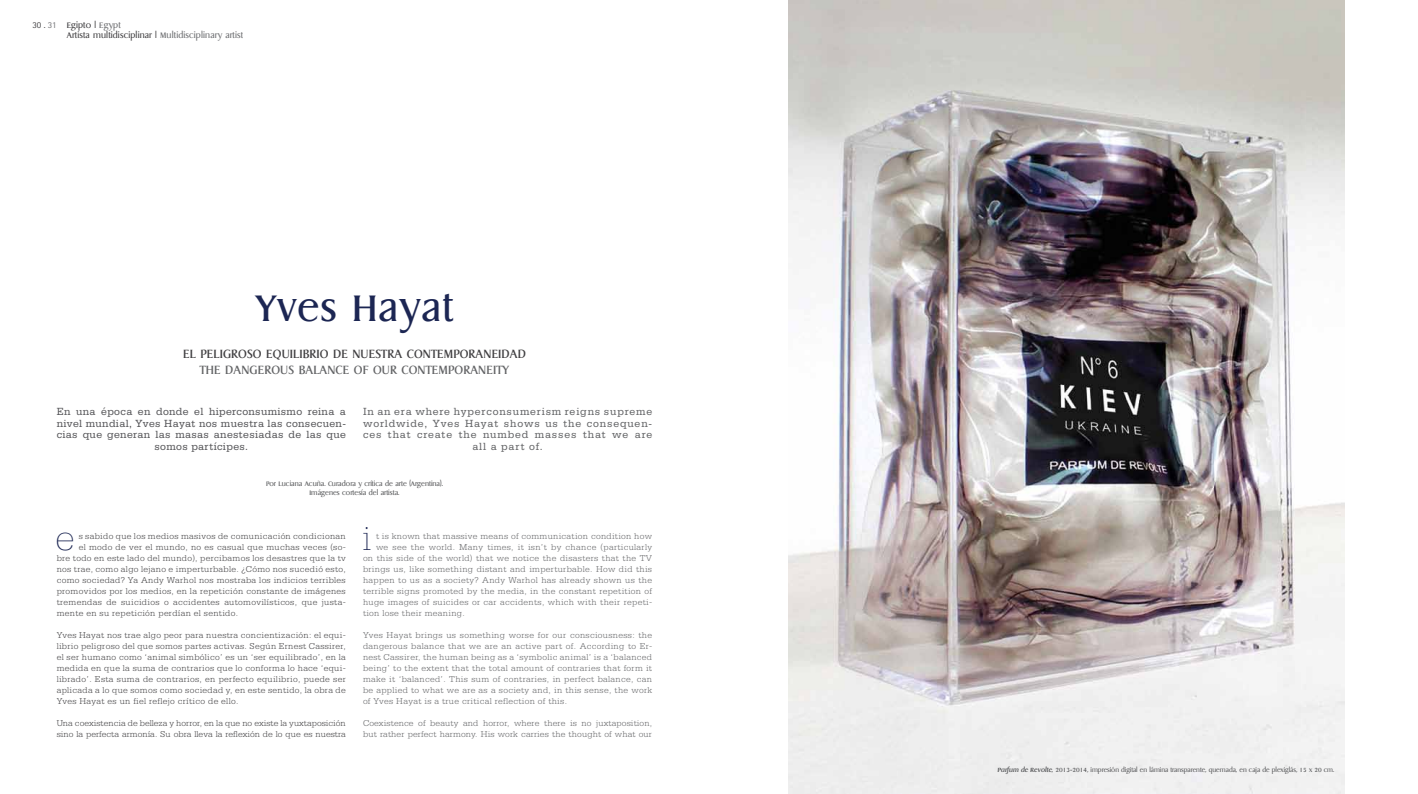
<style>
.page{position:relative;width:1418px;height:794px;background:#fff}
.page>*{position:absolute;margin:0;border:0;box-sizing:border-box;transform-origin:0 0}
.t1{font:100 38px "Serifa BT";color:#1c2653;scale:1.05 1}
.t2{font:37px "Griffon";letter-spacing:.03em;color:#1c2653}
.t3{font:12px "Griffon";letter-spacing:.01em;color:#414042}
.t4{font:12px "Griffon";letter-spacing:.01em;color:#636466}
.t5{font:11px/11.5px "Serifa BT";letter-spacing:.03em;color:#565659;text-align:center}
.t6{font:11px/11.5px "Serifa BT";letter-spacing:.075em;color:#636466;text-align:center}
.t7{font:300 9px/11px "Serifa Std";letter-spacing:.03em;color:#414042;text-align:justify;scale:1.05 1}
.t8{font:300 9px/11px "Serifa Std";letter-spacing:.03em;color:#636466;text-align:justify;scale:1.05 1}
.t9{font:300 9px/11px "Serifa Std";color:#414042;scale:1.05 1}
.t10{font:300 9px/11px "Serifa Std";letter-spacing:.01em;color:#636466;scale:1.05 1}
.t11{font:9px "Rotis Sans Serif Std";color:#414042}
.t12{font:8px/9.6px "Griffon";letter-spacing:.02em;color:#414042}
.t13{font:6.5px/9px "Griffon";letter-spacing:.005em;color:#58595b;text-align:center}
.t14{font:6px "Griffon";color:#58595b}
.s1{color:#6d6e71}
.s2{font-weight:700;font-style:italic}
</style>
<div class="page">
<img style="left:788px;top:0;width:556px;height:794px">
<p class="t11" style="left:32px;top:19px;width:26px">30 . <span class="s1">31</span></p>
<p class="t12" style="left:67px;top:21px;width:178px">Egipto | <span class="s1">Egypt<br></span>Artista multidisciplinar | <span class="s1">Multidisciplinary artist</span></p>
<h2 class="t2" style="left:256px;top:282px;width:199px">Yves Hayat</h2>
<h3 class="t3" style="left:183px;top:345px;width:24px">El peli</h3>
<h3 class="t3" style="left:223px;top:345px;width:223px">groso equilibrio de nuestra contemp</h3>
<h3 class="t3" style="left:460px;top:345px;width:67px">oranei dad</h3>
<h3 class="t4" style="left:200px;top:361px;width:241px">The dangerous balance of our contemp</h3>
<h3 class="t4" style="left:454px;top:361px;width:56px">oraneity</h3>
<p class="t5" style="left:57px;top:405px;width:291px">En una época en donde el hiperconsumismo reina a nivel mundial, Yves Hayat nos muestra las consecuen&shy;cias que generan las masas anestesiadas de las que somos partícipes.</p>
<p class="t13" style="left:266px;top:479px;width:178px">Por Luciana Acuña. Curadora y crítica de arte (Argentina).<br>Imágenes cortesía del artista.</p>
<p class="t6" style="left:363px;top:405px;width:291px">In an era where hyperconsumerism reigns supreme worldwide, Yves Hayat shows us the consequen&shy;ces that create the numbed masses that we are all a part of.</p>
<h1 class="t1" style="left:56px;top:516px;width:20px">e</h1>
<h1 class="t1" style="left:362px;top:515px;width:11px">i</h1>
<p class="t8" style="left:376px;top:530px;width:264px">t is known that massive means of communication condition how</p>
<p class="t8" style="left:376px;top:541px;width:264px">we see the world. Many times, it isn’t by chance (particularly</p>
<p class="t8" style="left:363px;top:552px;width:277px">on this side of the world) that we notice the disasters that the TV</p>
<p class="t8" style="left:363px;top:563px;width:277px">brings us, like something distant and imperturbable. How did this</p>
<p class="t8" style="left:363px;top:574px;width:277px">happen to us as a society? Andy Warhol has already shown us the</p>
<p class="t8" style="left:363px;top:585px;width:277px">terrible signs promoted by the media, in the constant repetition of</p>
<p class="t8" style="left:363px;top:596px;width:277px">huge images of suicides or car accidents, which with their repeti-</p>
<p class="t8" style="left:363px;top:607px;width:98px">tion lose their meaning.</p>
<p class="t8" style="left:363px;top:629px;width:277px">Yves Hayat brings us something worse for our consciousness: the dangerous balance that we are an active part of. According to Er&shy;nest Cassirer, the human being as a ‘symbolic animal’ is a ‘balanced being’ to the extent that the total amount of contraries that form it make it ‘balanced’. This sum of contraries, in perfect balance, can be applied to what we are as a society and, in this sense, the work of Yves Hayat is a true critical reflection of this.</p>
<p class="t10" style="left:363px;top:717px;width:277px">Coexistence of beauty and horror, where there is no juxtaposition, but rather perfect harmony. His work carries the thought of what our</p>
<p class="t7" style="left:79px;top:531px;width:256px">s sabido que los medios masivos de comunicación condicionan</p>
<p class="t7" style="left:79px;top:542px;width:256px">el modo de ver el mundo, no es casual que muchas veces (so-</p>
<p class="t7" style="left:57px;top:553px;width:277px">bre todo en este lado del mundo), percibamos los desastres que la tv</p>
<p class="t7" style="left:57px;top:564px;width:277px">nos trae, como algo lejano e imperturbable. ¿Cómo nos sucedió esto,</p>
<p class="t7" style="left:57px;top:575px;width:277px">como sociedad? Ya Andy Warhol nos mostraba los indicios terribles</p>
<p class="t7" style="left:57px;top:586px;width:277px">promovidos por los medios, en la repetición constante de imágenes</p>
<p class="t7" style="left:57px;top:597px;width:277px">tremendas de suicidios o accidentes automovilísticos, que justa-</p>
<p class="t7" style="left:57px;top:608px;width:174px">mente en su repetición perdían el sentido.</p>
<p class="t7" style="left:57px;top:630px;width:277px">Yves Hayat nos trae algo peor para nuestra concientización: el equi&shy;librio peligroso del que somos partes activas. Según Ernest Cassirer, el ser humano como ‘animal simbólico’ es un ‘ser equilibrado’, en la medida en que la suma de contrarios que lo conforma lo hace ‘equi&shy;librado’. Esta suma de contrarios, en perfecto equilibrio, puede ser aplicada a lo que somos como sociedad y, en este sentido, la obra de Yves Hayat es un fiel reflejo crítico de ello.</p>
<p class="t9" style="left:57px;top:718px;width:277px">Una coexistencia de belleza y horror, en la que no existe la yuxtaposición sino la perfecta armonía. Su obra lleva la reflexión de lo que es nuestra</p>
<p class="t14" style="left:997px;top:765px;width:338px"><span class="s2">Parfum de Revolte</span>, 2013-2014, impresión digital en lámina transparente, quemada, en caja de plexiglás, 15 x 20 cm.</p>
</div>
